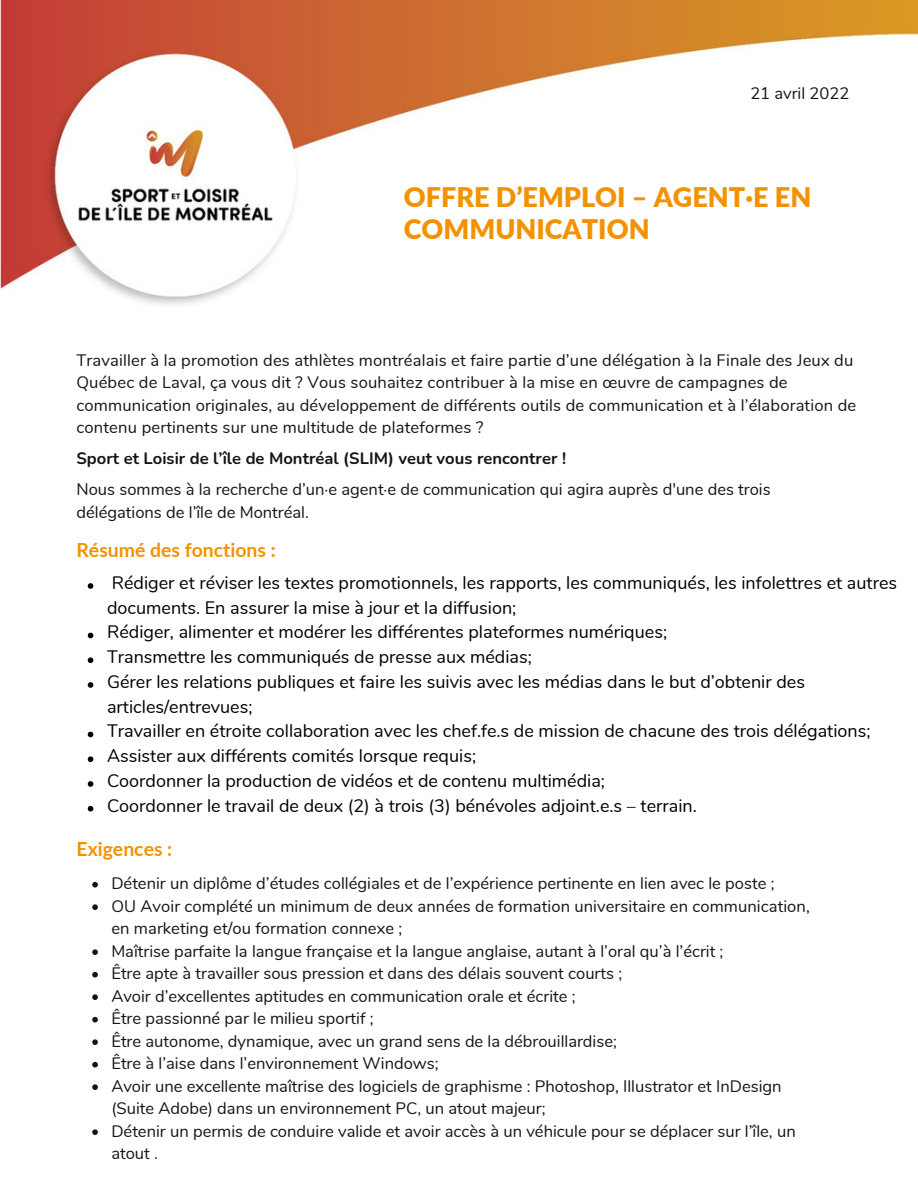
<style>
.page{position:relative;width:918px;height:1188px;background:#fff}
.page>*{position:absolute;margin:0;border:0;box-sizing:border-box;transform-origin:0 0}
.t1{font:900 27px "Lato";color:#f39200}
.t2{font:700 19.5px "Lato";color:#f39200}
.t3{font:18px/24.8px "Nunito";color:#000}
.t4{font:16.5px/22.5px "Nunito";color:#161412}
.t5{font:700 16.5px "Nunito";color:#161412}
</style>
<div class="page">
<img style="left:0;top:0;width:918px;height:305px">
<svg style="left:88px;top:583px;width:5px;height:6px"></svg>
<svg style="left:88px;top:633px;width:5px;height:5px"></svg>
<svg style="left:88px;top:657px;width:5px;height:6px"></svg>
<svg style="left:88px;top:682px;width:5px;height:6px"></svg>
<svg style="left:88px;top:732px;width:5px;height:5px"></svg>
<svg style="left:88px;top:756px;width:5px;height:6px"></svg>
<svg style="left:88px;top:781px;width:5px;height:6px"></svg>
<svg style="left:88px;top:806px;width:5px;height:6px"></svg>
<svg style="left:92px;top:882px;width:6px;height:6px"></svg>
<svg style="left:92px;top:904px;width:6px;height:6px"></svg>
<svg style="left:92px;top:949px;width:6px;height:6px"></svg>
<svg style="left:92px;top:972px;width:6px;height:6px"></svg>
<svg style="left:92px;top:994px;width:6px;height:6px"></svg>
<svg style="left:92px;top:1017px;width:6px;height:6px"></svg>
<svg style="left:92px;top:1039px;width:6px;height:6px"></svg>
<svg style="left:92px;top:1062px;width:6px;height:6px"></svg>
<svg style="left:92px;top:1084px;width:6px;height:6px"></svg>
<svg style="left:92px;top:1129px;width:6px;height:6px"></svg>
<p class="t4" style="left:750px;top:83px;width:100px">21 avril 2022</p>
<p class="t1" style="left:404px;top:180px;width:409px">OFFRE D’EMPLOI – AGENT·E EN</p>
<p class="t1" style="left:404px;top:212px;width:247px">COMMUNICATION</p>
<p class="t4" style="left:76px;top:349px;width:781px">Travailler à la promotion des athlètes montréalais et faire partie d’une délégation à la Finale des Jeux du Québec de Laval, ça vous dit ? Vous souhaitez contribuer à la mise en œuvre de campagnes de communication originales, au développement de différents outils de communication et à l’élaboration de contenu pertinents sur une multitude de plateformes ?</p>
<p class="t5" style="left:76px;top:447px;width:491px">Sport et Loisir de l’île de Montréal (SLIM) veut vous rencontrer !</p>
<p class="t4" style="left:76px;top:478px;width:696px">Nous sommes à la recherche d’un·e agent·e de communication qui agira auprès d'une des trois</p>
<p class="t4" style="left:76px;top:501px;width:234px">délégations de l’île de Montréal.</p>
<p class="t2" style="left:76px;top:538px;width:201px">Résumé des fonctions :</p>
<p class="t3" style="left:107px;top:571px;width:792px">Rédiger et réviser les textes promotionnels, les rapports, les communiqués, les infolettres et autres documents. En assurer la mise à jour et la diffusion;</p>
<p class="t3" style="left:107px;top:620px;width:562px">Rédiger, alimenter et modérer les différentes plateformes numériques;</p>
<p class="t3" style="left:107px;top:645px;width:426px">Transmettre les communiqués de presse aux médias;</p>
<p class="t3" style="left:107px;top:670px;width:699px">Gérer les relations publiques et faire les suivis avec les médias dans le but d’obtenir des articles/entrevues;</p>
<p class="t3" style="left:107px;top:719px;width:765px">Travailler en étroite collaboration avec les chef.fe.s de mission de chacune des trois délégations;<br>Assister aux différents comités lorsque requis;</p>
<p class="t3" style="left:107px;top:769px;width:500px">Coordonner la production de vidéos et de contenu multimédia;</p>
<p class="t3" style="left:107px;top:793px;width:591px">Coordonner le travail de deux (2) à trois (3) bénévoles adjoint.e.s – terrain.</p>
<p class="t2" style="left:76px;top:837px;width:97px">Exigences :</p>
<p class="t4" style="left:111px;top:873px;width:665px">Détenir un diplôme d’études collégiales et de l’expérience pertinente en lien avec le poste ;</p>
<p class="t4" style="left:111px;top:895px;width:700px">OU Avoir complété un minimum de deux années de formation universitaire en communication, en marketing et/ou formation connexe ;</p>
<p class="t4" style="left:111px;top:940px;width:614px">Maîtrise parfaite la langue française et la langue anglaise, autant à l’oral qu’à l’écrit ;</p>
<p class="t4" style="left:111px;top:963px;width:512px">Être apte à travailler sous pression et dans des délais souvent courts ;</p>
<p class="t4" style="left:111px;top:985px;width:466px">Avoir d’excellentes aptitudes en communication orale et écrite ;</p>
<p class="t4" style="left:111px;top:1008px;width:264px">Être passionné par le milieu sportif ;</p>
<p class="t4" style="left:111px;top:1030px;width:507px">Être autonome, dynamique, avec un grand sens de la débrouillardise;</p>
<p class="t4" style="left:111px;top:1053px;width:329px">Être à l’aise dans l’environnement Windows;</p>
<p class="t4" style="left:111px;top:1075px;width:672px">Avoir une excellente maîtrise des logiciels de graphisme : Photoshop, Illustrator et InDesign (Suite Adobe) dans un environnement PC, un atout majeur;</p>
<p class="t4" style="left:111px;top:1120px;width:686px">Détenir un permis de conduire valide et avoir accès à un véhicule pour se déplacer sur l’île, un atout .</p>
</div>
